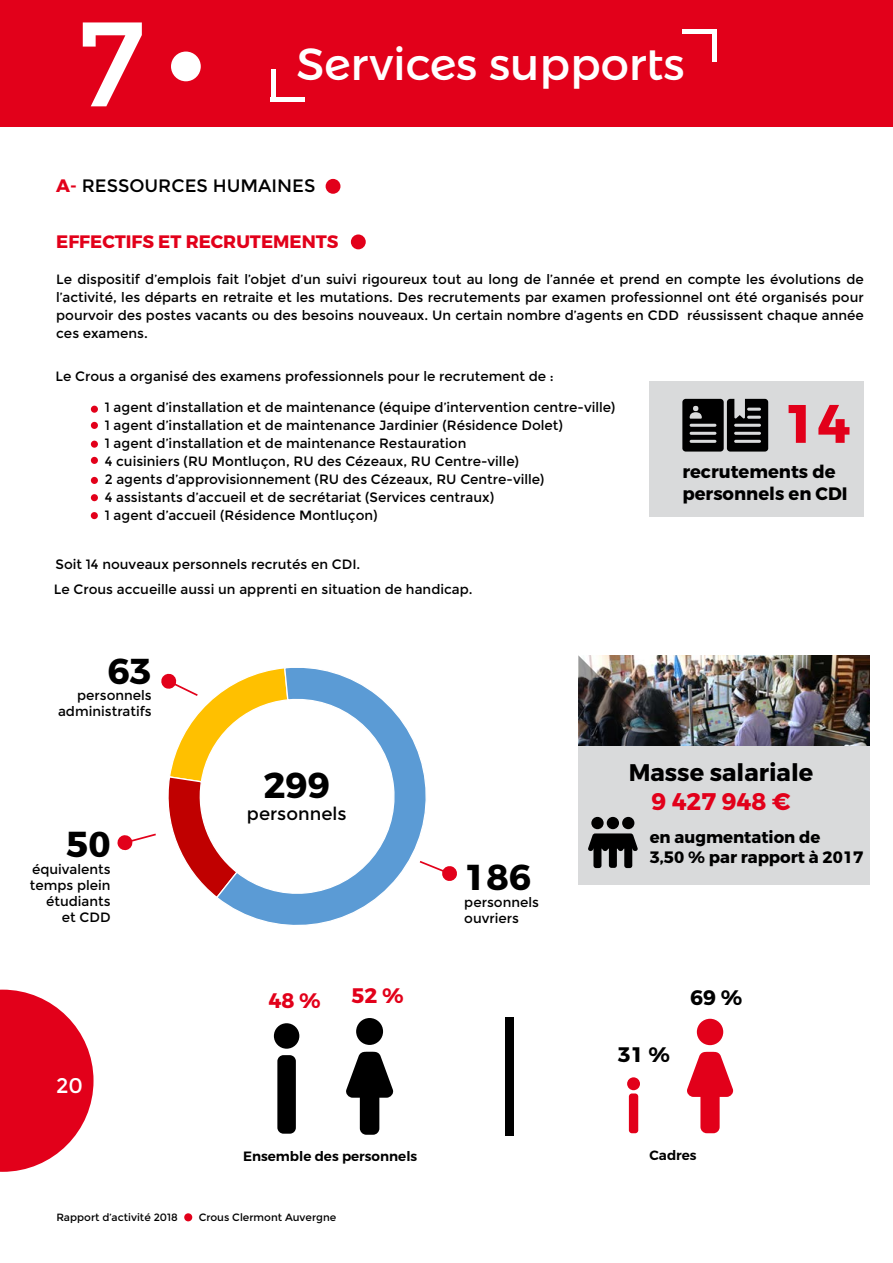
<style>
.page{position:relative;width:893px;height:1263px;background:#fff}
.page>*{position:absolute;margin:0;border:0;box-sizing:border-box;transform-origin:0 0}
.t1{font:120px "Montserrat";color:#fff}
.t2{font:700 54px "Montserrat";color:#e2001a}
.t3{font:54px "Montserrat";color:#e2001a}
.t4{font:45px "Montserrat Alternates";color:#fff}
.t5{font:700 36px "Montserrat";color:#000}
.t6{font:700 24px "Montserrat";color:#000}
.t7{font:700 24px "Montserrat";color:#e2001a}
.t8{font:700 21px "Montserrat";color:#e2001a}
.t9{font:700 21px "Montserrat";color:#000}
.t10{font:21px "Montserrat";color:#fff}
.t11{font:18px "Montserrat";color:#000}
.t12{font:700 18px/21.6px "Montserrat";color:#000}
.t13{font:700 18px "Montserrat";color:#e2001a}
.t14{font:700 16.5px/19.8px "Montserrat";color:#000}
.t15{font:13.5px/18px "Montserrat";color:#000}
.t16{font:600 13.5px "Montserrat";color:#000}
.t17{font:10.5px "Montserrat";color:#000}
.s1{font-weight:700;color:#e2001a}
</style>
<div class="page">
<svg style="left:0;top:990px;width:94px;height:182px"></svg>
<svg style="left:227px;top:668px;width:199px;height:257px"></svg>
<div style="left:0;top:0;width:893px;height:127px;background:#e2001a"></div>
<div style="left:326px;top:179px;width:14px;height:15px;background:#e2001a;border-radius:50%"></div>
<div style="left:649px;top:382px;width:215px;height:135px;background:#d9dadb"></div>
<svg style="left:682px;top:399px;width:86px;height:53px"></svg>
<div style="left:91px;top:406px;width:7px;height:7px;background:#e2001a;border-radius:50%"></div>
<div style="left:91px;top:422px;width:7px;height:7px;background:#e2001a;border-radius:50%"></div>
<div style="left:351px;top:234px;width:15px;height:15px;background:#e2001a;border-radius:50%"></div>
<div style="left:91px;top:441px;width:7px;height:7px;background:#e2001a;border-radius:50%"></div>
<div style="left:91px;top:457px;width:7px;height:7px;background:#e2001a;border-radius:50%"></div>
<div style="left:91px;top:477px;width:7px;height:7px;background:#e2001a;border-radius:50%"></div>
<div style="left:91px;top:494px;width:7px;height:7px;background:#e2001a;border-radius:50%"></div>
<svg style="left:346px;top:1052px;width:48px;height:83px"></svg>
<div style="left:356px;top:1018px;width:27px;height:27px;background:#000;border-radius:50%"></div>
<div style="left:274px;top:1023px;width:25px;height:26px;background:#000;border-radius:50%"></div>
<svg style="left:277px;top:1055px;width:19px;height:79px;background:#0d0d0d"></svg>
<svg style="left:687px;top:1052px;width:47px;height:81px"></svg>
<div style="left:697px;top:1019px;width:26px;height:26px;background:#e2001a;border-radius:50%"></div>
<div style="left:627px;top:1077px;width:13px;height:13px;background:#e2001a;border-radius:50%"></div>
<svg style="left:629px;top:1093px;width:9px;height:40px"></svg>
<div style="left:506px;top:1018px;width:8px;height:118px;background:#000"></div>
<div style="left:578px;top:746px;width:292px;height:139px;background:#d9dadb"></div>
<img style="left:669px;top:655px;width:201px;height:91px">
<img style="left:578px;top:655px;width:91px;height:91px">
<div style="left:607px;top:817px;width:12px;height:12px;background:#000;border-radius:50%"></div>
<div style="left:591px;top:817px;width:13px;height:12px;background:#000;border-radius:50%"></div>
<div style="left:622px;top:817px;width:12px;height:12px;background:#000;border-radius:50%"></div>
<svg style="left:588px;top:833px;width:50px;height:35px"></svg>
<svg style="left:420px;top:861px;width:37px;height:21px"></svg>
<svg style="left:117px;top:668px;width:179px;height:236px"></svg>
<div style="left:171px;top:52px;width:30px;height:29px;background:#fff;border-radius:50%"></div>
<div style="left:682px;top:29px;width:34px;height:5px;background:#fff"></div>
<hr style="left:712px;top:33px;width:4px;height:29px;background:#fff">
<div style="left:271px;top:97px;width:34px;height:5px;background:#fff"></div>
<hr style="left:271px;top:69px;width:4px;height:28px;background:#fff">
<div style="left:91px;top:512px;width:7px;height:7px;background:#e2001a;border-radius:50%"></div>
<h1 class="t1" style="left:77px;top:-5px;width:69px">7</h1>
<h3 class="t4" style="left:296px;top:37px;width:390px">Services supports</h3>
<h3 class="t11" style="left:56px;top:175px;width:261px"><span class="s1">A-</span> RESSOURCES HUMAINES</h3>
<h3 class="t13" style="left:56px;top:230px;width:284px">EFFECTIFS ET RECRUTEMENTS</h3>
<p class="t15" style="left:56px;top:270px;width:809px;text-align:justify">Le dispositif d’emplois fait l’objet d’un suivi rigoureux tout au long de l’année et prend en compte les évolutions de l’activité, les départs en retraite et les mutations. Des recrutements par examen professionnel ont été organisés pour pourvoir des postes vacants ou des besoins nouveaux. Un certain nombre d’agents en CDD réussissent chaque année ces examens.</p>
<p class="t15" style="left:55px;top:368px;width:500px">Le Crous a organisé des examens professionnels pour le recrutement de :</p>
<p class="t15" style="left:105px;top:399px;width:512px">1 agent d’installation et de maintenance (équipe d’intervention centre-ville)<br>1 agent d’installation et de maintenance Jardinier (Résidence Dolet)<br>1 agent d’installation et de maintenance Restauration<br>4 cuisiniers (RU Montluçon, RU des Cézeaux, RU Centre-ville)<br>2 agents d’approvisionnement (RU des Cézeaux, RU Centre-ville)<br>4 assistants d’accueil et de secrétariat (Services centraux)<br>1 agent d’accueil (Résidence Montluçon)</p>
<p class="t15" style="left:54px;top:551px;width:420px;line-height:25.8px">Soit 14 nouveaux personnels recrutés en CDI.<br>Le Crous accueille aussi un apprenti en situation de handicap.</p>
<h2 class="t2" style="left:784px;top:390px;width:68px">14</h2>
<h3 class="t12" style="left:682px;top:461px;width:167px">recrutements de personnels en CDI</h3>
<h3 class="t5" style="left:107px;top:648px;width:46px">63</h3>
<p class="t15" style="left:58px;top:687px;width:95px;line-height:16.2px;text-align:right">personnels administratifs</p>
<h3 class="t5" style="left:263px;top:763px;width:68px">299</h3>
<h3 class="t11" style="left:247px;top:803px;width:101px">personnels</h3>
<h3 class="t5" style="left:66px;top:822px;width:46px">50</h3>
<p class="t15" style="left:30px;top:861px;width:82px;line-height:16.2px;text-align:right">équivalents temps plein étudiants et CDD</p>
<h3 class="t5" style="left:464px;top:855px;width:68px">186</h3>
<p class="t15" style="left:464px;top:894px;width:76px;line-height:16.2px">personnels ouvriers</p>
<h3 class="t6" style="left:629px;top:757px;width:186px">Masse salariale</h3>
<h3 class="t7" style="left:651px;top:786px;width:140px">9 427 948 €</h3>
<p class="t14" style="left:650px;top:828px;width:215px">en augmentation de<br>3,50 % par rapport à 2017</p>
<h3 class="t8" style="left:268px;top:987px;width:54px">48 %</h3>
<h3 class="t8" style="left:351px;top:982px;width:54px">52 %</h3>
<h3 class="t9" style="left:690px;top:984px;width:54px">69 %</h3>
<h3 class="t10" style="left:56px;top:1073px;width:28px">20</h3>
<p class="t16" style="left:243px;top:1147px;width:176px">Ensemble des personnels</p>
<p class="t17" style="left:56px;top:1211px;width:123px">Rapport d’activité 2018</p>
<h2 class="t3" style="left:181px;top:1170px;width:17px">.</h2>
<p class="t17" style="left:199px;top:1211px;width:139px">Crous Clermont Auvergne</p>
<h3 class="t9" style="left:618px;top:1041px;width:54px">31 %</h3>
<p class="t16" style="left:650px;top:1147px;width:49px">Cadres</p>
</div>
